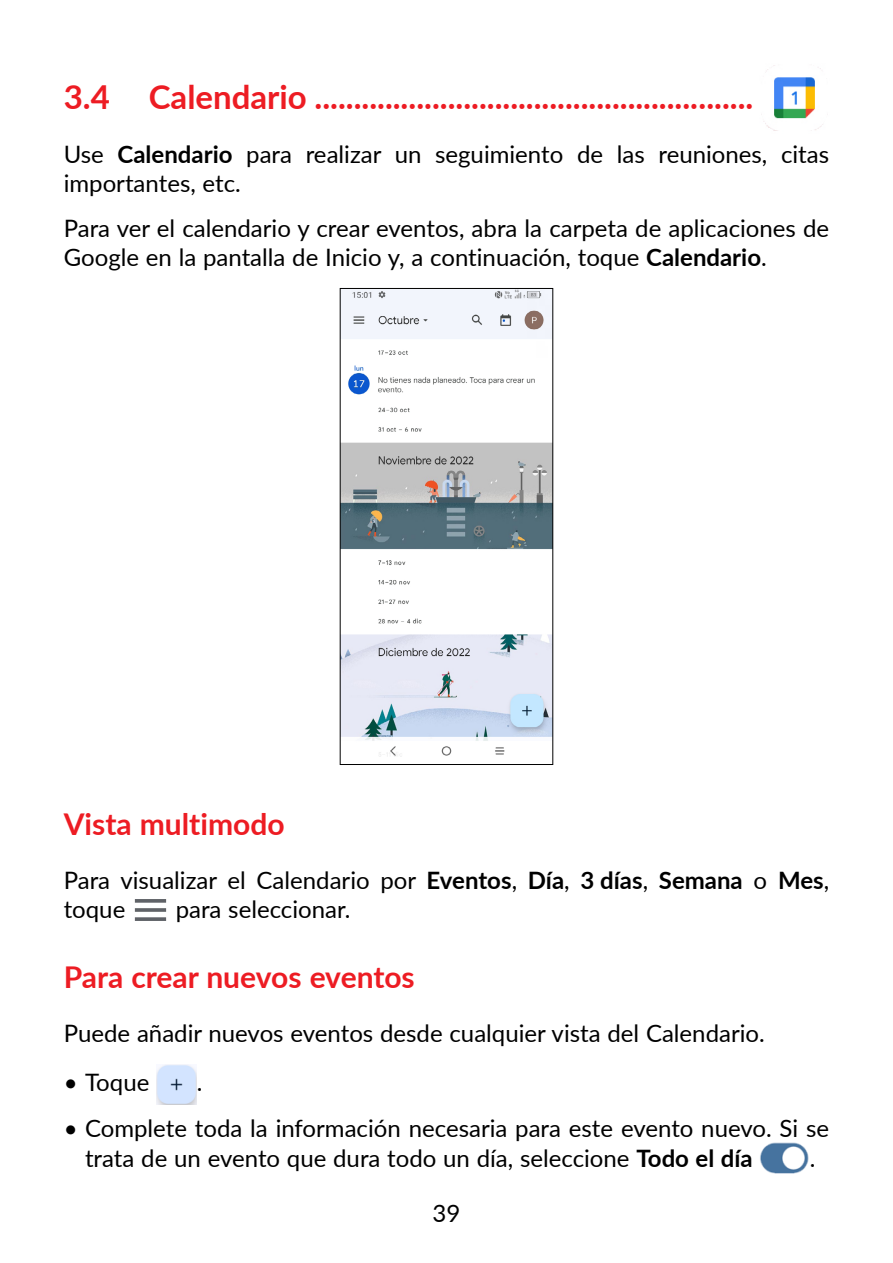
<style>
.page{position:relative;width:893px;height:1263px;background:#fff}
.page>*{position:absolute;margin:0;border:0;box-sizing:border-box;transform-origin:0 0}
.t1{font:700 33px "Lato";color:#ed1c23}
.t2{font:700 30px "Lato";color:#ed1c23}
.t3{font:24px/28.8px "Lato";color:#000}
.s1{font-weight:700}
</style>
<div class="page">
<img style="left:761px;top:65px;width:62px;height:66px">
<img style="left:342px;top:290px;width:209px;height:467px">
<div style="left:340px;top:288px;width:213px;height:477px;border:1px solid #000"></div>
<img style="left:134px;top:899px;width:33px;height:22px">
<img style="left:156px;top:1064px;width:41px;height:41px">
<img style="left:760px;top:1142px;width:49px;height:31px">
<h1 class="t1" style="left:64px;top:72px;width:691px">3.4 Calendario ........................................................</h1>
<p class="t3" style="left:64px;top:139px;width:767px">Use <span class="s1">Calendario</span> para realizar un seguimiento de las reuniones, citas importantes, etc.</p>
<p class="t3" style="left:64px;top:213px;width:767px">Para ver el calendario y crear eventos, abra la carpeta de aplicaciones de<br>Google en la pantalla de Inicio y, a continuación, toque <span class="s1">Calendario</span>.</p>
<p class="t2" style="left:64px;top:802px;width:222px">Vista multimodo</p>
<p class="t3" style="left:64px;top:865px;width:767px">Para visualizar el Calendario por <span class="s1">Eventos</span>, <span class="s1">Día</span>, <span class="s1">3 días</span>, <span class="s1">Semana</span> o <span class="s1">Mes</span>, toque</p>
<p class="t3" style="left:176px;top:894px;width:176px">para seleccionar.</p>
<p class="t2" style="left:64px;top:955px;width:353px">Para crear nuevos eventos</p>
<p class="t3" style="left:64px;top:1018px;width:703px">Puede añadir nuevos eventos desde cualquier vista del Calendario.</p>
<p class="t3" style="left:64px;top:1067px;width:87px">• Toque</p>
<p class="t3" style="left:197px;top:1067px;width:7px">.</p>
<p class="t3" style="left:85px;top:1112px;width:746px;line-height:30.2px;text-indent:-21px">• Complete toda la información necesaria para este evento nuevo. Si se trata de un evento que dura todo un día, seleccione <span class="s1">Todo el día</span></p>
<p class="t3" style="left:810px;top:1143px;width:7px">.</p>
<p class="t3" style="left:433px;top:1197px;width:29px">39</p>
</div>
